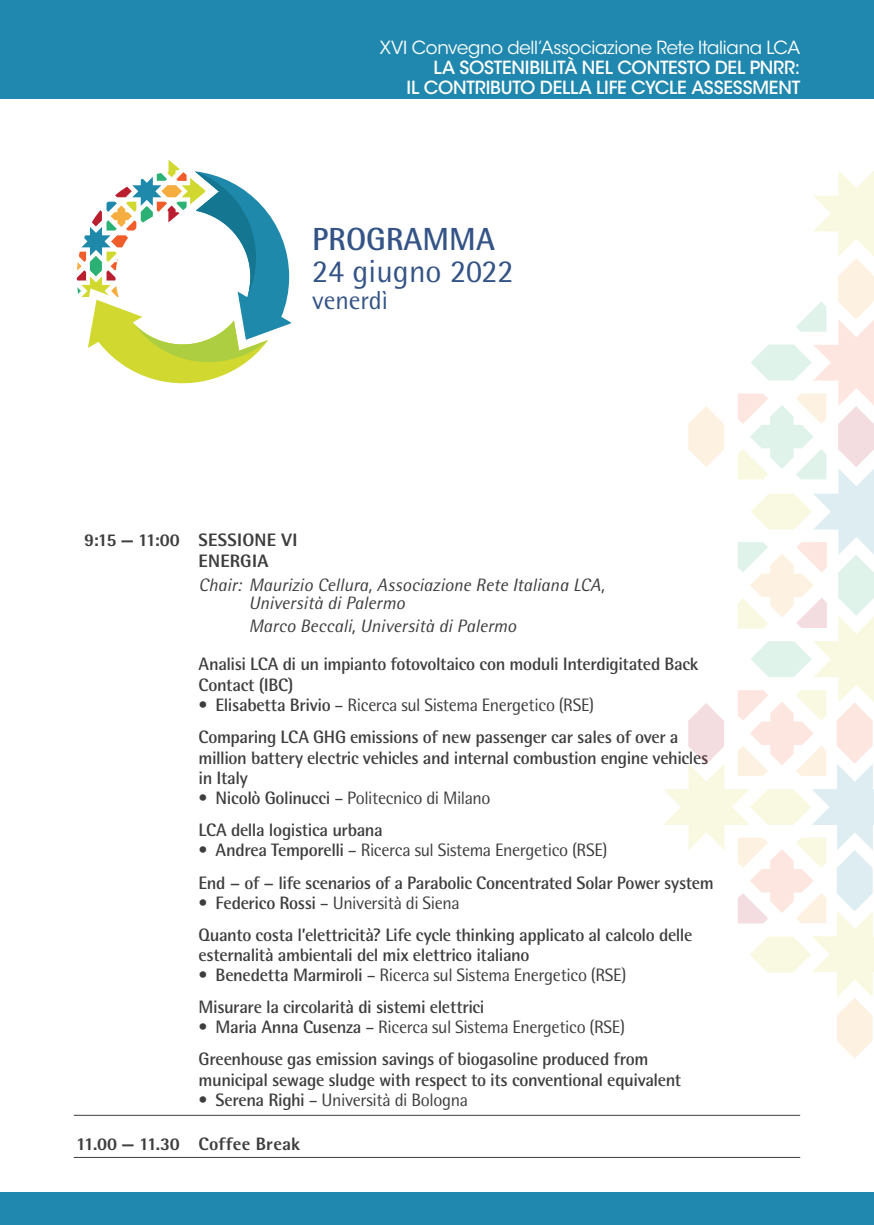
<style>
.page{position:relative;width:874px;height:1225px;background:#fff}
.page>*{position:absolute;margin:0;border:0;box-sizing:border-box;transform-origin:0 0}
.t1{font:32px "Rotis Semi Sans Std";color:#345386}
.t2{font:700 32px "Rotis Semi Sans Std";color:#345386}
.t3{font:26px "Rotis Semi Sans Std";color:#345386}
.t4{font:700 18px/32px "Rotis Semi Sans Std";letter-spacing:-.025em;color:#3e3e3f}
.t5{font:italic 18px/18px "Rotis Semi Sans Std";color:#3e3e3f}
.t6{font:500 18px/20px "ITC Avant Garde Std";letter-spacing:-.015em;color:#fff;text-align:right}
.t7{font:800 18px/21.6px "Rotis Semi Sans Std";letter-spacing:.01em;color:#3e3e3f}
.t8{font:18px "ITC Avant Garde Std";letter-spacing:-.015em;color:#fff}
.t9{font:18px "Rotis Semi Sans Std";letter-spacing:-.02em;color:#3e3e3f}
.s1{font-weight:400}
.s2{font-weight:700}
</style>
<div class="page">
<div style="left:0;top:1192px;width:873px;height:33px;background:#2088ae"></div>
<div style="left:0;top:0;width:873px;height:98px;background:#2088ae"></div>
<hr style="left:74px;top:1114px;width:725px;height:1px;background:#3e3e3f">
<hr style="left:74px;top:1157px;width:725px;height:1px;background:#3e3e3f">
<svg style="left:77px;top:160px;width:213px;height:223px"></svg>
<svg style="left:663px;top:171px;width:210px;height:887px"></svg>
<p class="t8" style="left:379px;top:37px;width:421px">XVI Convegno dell’Associazione Rete Italiana LCA</p>
<p class="t6" style="left:406px;top:58px;width:395px">LA SOSTENIBILITÀ NEL CONTESTO DEL PNRR:<br>IL CONTRIBUTO DELLA LIFE CYCLE ASSESSMENT</p>
<h1 class="t2" style="left:312px;top:219px;width:184px">PROGRAMMA</h1>
<h1 class="t1" style="left:312px;top:252px;width:203px">24 giugno 2022</h1>
<h2 class="t3" style="left:312px;top:284px;width:77px">venerdì</h2>
<p class="t7" style="left:84px;top:528px;width:97px">9:15 — 11:00</p>
<p class="t7" style="left:76px;top:1132px;width:105px">11.00 — 11.30</p>
<p class="t7" style="left:198px;top:528px;width:100px">SESSIONE VI<br>ENERGIA</p>
<p class="t5" style="left:248px;top:575px;width:357px;text-indent:-50px">Chair: Maurizio Cellura, Associazione Rete Italiana LCA,<br>Università di Palermo</p>
<p class="t5" style="left:248px;top:617px;width:269px">Marco Beccali, Università di Palermo</p>
<p class="t4" style="left:198px;top:653px;width:501px;line-height:20.6px">Analisi LCA di un impianto fotovoltaico con moduli Interdigitated Back<br>Contact (IBC)</p>
<p class="t4" style="left:198px;top:688px;width:481px"><span class="s1">•</span> Elisabetta Brivio <span class="s1">– Ricerca sul Sistema Energetico (RSE)<br></span>Comparing LCA GHG emissions of new passenger car sales of over a</p>
<p class="t4" style="left:198px;top:747px;width:511px;line-height:20.6px">million battery electric vehicles and internal combustion engine vehicles in Italy</p>
<p class="t4" style="left:198px;top:782px;width:293px"><span class="s1">•</span> Nicolò Golinucci <span class="s1">– Politecnico di Milano<br></span>LCA della logistica urbana</p>
<p class="t4" style="left:198px;top:834px;width:516px"><span class="s1">•</span> Andrea Temporelli <span class="s1">– Ricerca sul Sistema Energetico (RSE)<br></span>End − of − life scenarios of a Parabolic Concentrated Solar Power system</p>
<p class="t4" style="left:198px;top:886px;width:495px"><span class="s1">•</span> Federico Rossi <span class="s1">– Università di Siena<br></span>Quanto costa l’elettricità? Life cycle thinking applicato al calcolo delle</p>
<p class="t4" style="left:198px;top:939px;width:332px">esternalità ambientali del mix elettrico italiano</p>
<p class="t4" style="left:198px;top:959px;width:429px"><span class="s1">•</span> Benedetta Marmiroli <span class="s1">– Ricerca sul Sistema Energetico (RSE)<br></span>Misurare la circolarità di sistemi elettrici</p>
<p class="t4" style="left:198px;top:1011px;width:451px"><span class="s1">•</span> Maria Anna Cusenza <span class="s1">– Ricerca sul Sistema Energetico (RSE)<br></span>Greenhouse gas emission savings of biogasoline produced from</p>
<p class="t4" style="left:198px;top:1063px;width:484px">municipal sewage sludge with respect to its conventional equivalent</p>
<p class="t9" style="left:198px;top:1089px;width:271px">• <span class="s2">Serena Righi</span> – Università di Bologna</p>
<p class="t7" style="left:198px;top:1133px;width:103px">Coffee Break</p>
</div>
